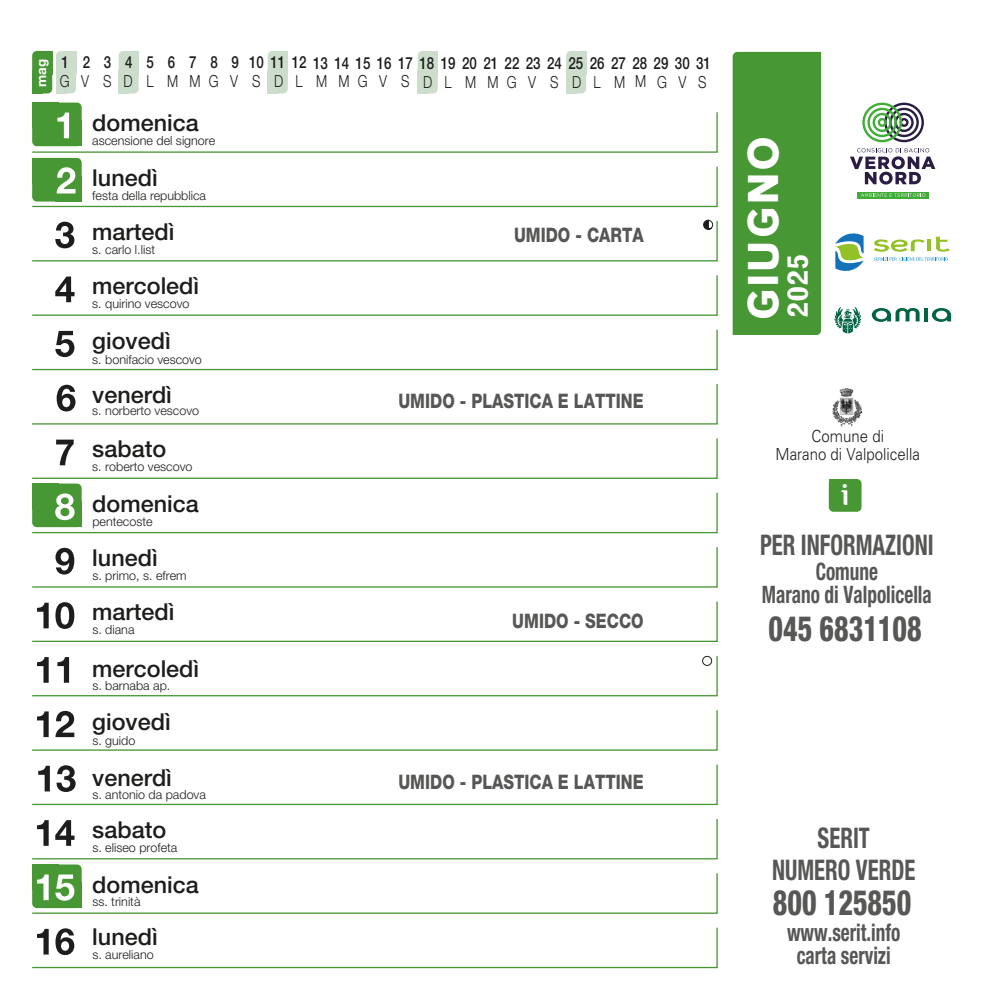
<style>
.page{position:relative;width:991px;height:992px;background:#fff}
.page>*{position:absolute;margin:0;border:0;box-sizing:border-box;transform-origin:0 0}
.t1{font:700 41.65px "Grotesque";color:#fff}
.t2{font:800 condensed 35px "Helvetica Neue LT Std";color:#575756;scale:.8 1}
.t3{font:31.32px "Brig Maven";color:#fff}
.t4{font:700 condensed 28.53px "Helvetica Neue LT Std";color:#575756;scale:.8 1}
.t5{font:700 28px "Grotesque";color:#fff;scale:1.08 1}
.t6{font:700 condensed 24.15px/22.8px "Helvetica Neue LT Std";color:#575756;text-align:center;scale:.8 1}
.t7{font:500 23.28px "Helvetica Neue LT Std";color:#1d1d1b}
.t8{font:800 19.95px "Helvetica Neue LT Std";color:#575756;scale:.8 1}
.t9{font:500 16.62px "Helvetica Neue LT Std";color:#1d1d1b;scale:.8 1}
.t10{font:300 16.62px "Helvetica Neue LT Std";color:#1d1d1b;scale:.8 1}
.t11{font:300 16.62px/17.5px "Univers LT Std";color:#1d1d1b;text-align:center;scale:.9 1}
.t12{font:700 13.3px "Helvetica Neue LT Std";color:#fff}
.t13{font:300 12.42px "Helvetica Neue";color:#1d1d1b}
</style>
<div class="page">
<div style="left:119px;top:51px;width:20px;height:42px;background:#ccdecb;border-radius:5px"></div>
<div style="left:119px;top:70px;width:10px;height:23px;background:#ccdecb"></div>
<div style="left:129px;top:51px;width:10px;height:24px;background:#ccdecb"></div>
<div style="left:417px;top:51px;width:20px;height:42px;background:#ccdecb;border-radius:5px"></div>
<div style="left:417px;top:70px;width:10px;height:23px;background:#ccdecb"></div>
<div style="left:427px;top:51px;width:10px;height:24px;background:#ccdecb"></div>
<div style="left:566px;top:51px;width:20px;height:42px;background:#ccdecb;border-radius:5px"></div>
<div style="left:566px;top:70px;width:10px;height:23px;background:#ccdecb"></div>
<div style="left:576px;top:51px;width:10px;height:24px;background:#ccdecb"></div>
<div style="left:56px;top:51px;width:20px;height:42px;background:#ccdecb;border-radius:5px"></div>
<div style="left:56px;top:70px;width:10px;height:23px;background:#ccdecb"></div>
<div style="left:66px;top:51px;width:10px;height:24px;background:#ccdecb"></div>
<div style="left:268px;top:51px;width:20px;height:42px;background:#ccdecb;border-radius:5px"></div>
<div style="left:268px;top:70px;width:10px;height:23px;background:#ccdecb"></div>
<div style="left:278px;top:51px;width:10px;height:24px;background:#ccdecb"></div>
<div style="left:32px;top:158px;width:50px;height:43px;background:#479735;border-radius:5px"></div>
<div style="left:32px;top:158px;width:26px;height:25px;background:#479735"></div>
<div style="left:32px;top:103px;width:50px;height:43px;background:#479735;border-radius:5px"></div>
<div style="left:32px;top:103px;width:26px;height:25px;background:#479735"></div>
<div style="left:32px;top:483px;width:50px;height:44px;background:#479735;border-radius:5px"></div>
<div style="left:32px;top:483px;width:26px;height:26px;background:#479735"></div>
<div style="left:32px;top:864px;width:50px;height:44px;background:#479735;border-radius:5px"></div>
<div style="left:32px;top:864px;width:26px;height:26px;background:#479735"></div>
<svg style="left:32px;top:764px;width:686px;height:41px"></svg>
<svg style="left:32px;top:384px;width:686px;height:41px"></svg>
<svg style="left:32px;top:165px;width:686px;height:43px"></svg>
<div style="left:32px;top:51px;width:20px;height:42px;background:#479735;border-radius:5px"></div>
<div style="left:32px;top:70px;width:10px;height:23px;background:#479735"></div>
<div style="left:42px;top:51px;width:10px;height:24px;background:#479735"></div>
<svg style="left:32px;top:927px;width:686px;height:41px"></svg>
<svg style="left:32px;top:872px;width:686px;height:42px"></svg>
<svg style="left:32px;top:819px;width:686px;height:41px"></svg>
<svg style="left:32px;top:710px;width:686px;height:41px"></svg>
<svg style="left:32px;top:655px;width:686px;height:42px"></svg>
<svg style="left:32px;top:111px;width:686px;height:42px"></svg>
<svg style="left:32px;top:601px;width:686px;height:41px"></svg>
<svg style="left:32px;top:547px;width:686px;height:41px"></svg>
<svg style="left:32px;top:491px;width:686px;height:43px"></svg>
<svg style="left:32px;top:438px;width:686px;height:41px"></svg>
<svg style="left:32px;top:329px;width:686px;height:42px"></svg>
<svg style="left:32px;top:275px;width:686px;height:41px"></svg>
<div style="left:702px;top:656px;width:9px;height:9px;border:1px solid #1d1d1b;border-radius:50%"></div>
<svg style="left:32px;top:220px;width:686px;height:42px"></svg>
<div style="left:828px;top:479px;width:33px;height:32px;background:#479735;border-radius:5px"></div>
<div style="left:828px;top:479px;width:18px;height:19px;background:#479735"></div>
<div style="left:732px;top:52px;width:88px;height:283px;background:#479735"></div>
<svg style="left:835px;top:233px;width:28px;height:38px"></svg>
<svg style="left:873px;top:237px;width:76px;height:24px"></svg>
<div style="left:857px;top:192px;width:71px;height:6px;background:#42ac39"></div>
<svg style="left:862px;top:103px;width:61px;height:39px"></svg>
<svg style="left:861px;top:193px;width:64px;height:4px"></svg>
<svg style="left:850px;top:148px;width:85px;height:36px"></svg>
<svg style="left:871px;top:308px;width:48px;height:14px"></svg>
<svg style="left:931px;top:308px;width:19px;height:14px"></svg>
<svg style="left:924px;top:308px;width:3px;height:13px"></svg>
<svg style="left:834px;top:306px;width:27px;height:27px"></svg>
<img style="left:832px;top:388px;width:29px;height:38px">
<p class="t12" style="left:33px;top:87px;width:29px;rotate:-90deg">mag</p>
<h3 class="t9" style="left:61px;top:53px;width:91px">1234</h3>
<h3 class="t10" style="left:60px;top:71px;width:14px">G</h3>
<h3 class="t10" style="left:103px;top:71px;width:12px">S</h3>
<h3 class="t10" style="left:81px;top:71px;width:11px">V</h3>
<h3 class="t10" style="left:124px;top:71px;width:13px">D</h3>
<h3 class="t9" style="left:146px;top:53px;width:11px">5</h3>
<h3 class="t10" style="left:146px;top:71px;width:10px">L</h3>
<h3 class="t9" style="left:168px;top:53px;width:11px">6</h3>
<h3 class="t10" style="left:167px;top:71px;width:15px">M</h3>
<h3 class="t9" style="left:189px;top:53px;width:11px">7</h3>
<h3 class="t9" style="left:210px;top:53px;width:11px">8</h3>
<h3 class="t9" style="left:231px;top:53px;width:11px">9</h3>
<h3 class="t9" style="left:249px;top:53px;width:578px">10 11 12 13 14 15 16 17 18 19 20 21 22 23 24 25 26 27 28 29 30 31</h3>
<h3 class="t10" style="left:189px;top:71px;width:15px">M</h3>
<h3 class="t10" style="left:209px;top:71px;width:14px">G</h3>
<h3 class="t10" style="left:230px;top:71px;width:11px">V</h3>
<h3 class="t10" style="left:252px;top:71px;width:12px">S</h3>
<h3 class="t10" style="left:274px;top:71px;width:13px">D</h3>
<h3 class="t10" style="left:295px;top:71px;width:10px">L</h3>
<h3 class="t10" style="left:316px;top:71px;width:15px">M</h3>
<h3 class="t10" style="left:338px;top:71px;width:15px">M</h3>
<h3 class="t10" style="left:358px;top:71px;width:14px">G</h3>
<h3 class="t10" style="left:379px;top:71px;width:11px">V</h3>
<h3 class="t10" style="left:401px;top:71px;width:12px">S</h3>
<h3 class="t10" style="left:423px;top:71px;width:13px">D</h3>
<h3 class="t10" style="left:444px;top:71px;width:10px">L</h3>
<h3 class="t10" style="left:465px;top:71px;width:15px">M</h3>
<h3 class="t10" style="left:487px;top:71px;width:15px">M</h3>
<h3 class="t10" style="left:506px;top:71px;width:14px">G</h3>
<h3 class="t10" style="left:657px;top:71px;width:14px">G</h3>
<h3 class="t10" style="left:572px;top:71px;width:13px">D</h3>
<h3 class="t10" style="left:593px;top:71px;width:10px">L</h3>
<h3 class="t10" style="left:614px;top:72px;width:15px">M</h3>
<h3 class="t10" style="left:635px;top:71px;width:15px">M</h3>
<h3 class="t10" style="left:550px;top:71px;width:12px">S</h3>
<h3 class="t10" style="left:698px;top:71px;width:12px">S</h3>
<h3 class="t10" style="left:528px;top:71px;width:11px">V</h3>
<h3 class="t10" style="left:678px;top:71px;width:11px">V</h3>
<h3 class="t7" style="left:92px;top:109px;width:108px">domenica</h3>
<h3 class="t7" style="left:92px;top:163px;width:67px">lunedì</h3>
<h3 class="t7" style="left:92px;top:218px;width:84px">martedì</h3>
<h3 class="t7" style="left:92px;top:272px;width:108px">mercoledì</h3>
<h3 class="t7" style="left:92px;top:326px;width:80px">giovedì</h3>
<h3 class="t7" style="left:92px;top:381px;width:81px">venerdì</h3>
<h3 class="t7" style="left:92px;top:435px;width:75px">sabato</h3>
<h3 class="t7" style="left:92px;top:489px;width:108px">domenica</h3>
<h3 class="t7" style="left:92px;top:544px;width:67px">lunedì</h3>
<p class="t13" style="left:92px;top:133px;width:124px">ascensione del signore</p>
<p class="t13" style="left:92px;top:187px;width:115px">festa della repubblica</p>
<p class="t13" style="left:92px;top:242px;width:64px">s. carlo l.list</p>
<p class="t13" style="left:92px;top:296px;width:99px">s. quirino vescovo</p>
<p class="t13" style="left:92px;top:352px;width:111px">s. bonifacio vescovo</p>
<p class="t13" style="left:92px;top:403px;width:108px">s. norberto vescovo</p>
<p class="t13" style="left:92px;top:459px;width:102px">s. roberto vescovo</p>
<p class="t13" style="left:92px;top:513px;width:62px">pentecoste</p>
<p class="t13" style="left:92px;top:568px;width:96px">s. primo, s. efrem</p>
<h3 class="t7" style="left:92px;top:598px;width:84px">martedì</h3>
<h3 class="t7" style="left:92px;top:654px;width:108px">mercoledì</h3>
<h3 class="t7" style="left:92px;top:707px;width:80px">giovedì</h3>
<h3 class="t7" style="left:92px;top:763px;width:81px">venerdì</h3>
<h3 class="t7" style="left:92px;top:816px;width:75px">sabato</h3>
<h3 class="t7" style="left:92px;top:870px;width:108px">domenica</h3>
<p class="t13" style="left:92px;top:622px;width:44px">s. diana</p>
<p class="t13" style="left:92px;top:678px;width:80px">s. barnaba ap.</p>
<p class="t13" style="left:92px;top:732px;width:45px">s. guido</p>
<p class="t13" style="left:92px;top:787px;width:115px">s. antonio da padova</p>
<p class="t13" style="left:92px;top:839px;width:86px">s. eliseo profeta</p>
<p class="t13" style="left:92px;top:894px;width:50px">ss. trinità</p>
<h3 class="t7" style="left:92px;top:923px;width:67px">lunedì</h3>
<p class="t13" style="left:92px;top:946px;width:63px">s. aureliano</p>
<h3 class="t8" style="left:514px;top:223px;width:163px">UMIDO - CARTA</h3>
<h3 class="t8" style="left:398px;top:389px;width:308px">UMIDO - PLASTICA E LATTINE</h3>
<h3 class="t8" style="left:512px;top:608px;width:166px">UMIDO - SECCO</h3>
<h3 class="t8" style="left:398px;top:770px;width:308px">UMIDO - PLASTICA E LATTINE</h3>
<h1 class="t1" style="left:738px;top:321px;width:186px;rotate:-90deg">GIUGNO</h1>
<h3 class="t5" style="left:781px;top:316px;width:59px;rotate:-90deg">2025</h3>
<h3 class="t11" style="left:775px;top:427px;width:162px">Comune di<br>Marano di Valpolicella</h3>
<h3 class="t3" style="left:841px;top:477px;width:9px">i</h3>
<h3 class="t4" style="left:760px;top:527px;width:218px">PER INFORMAZIONI</h3>
<h3 class="t6" style="left:761px;top:559px;width:214px">Comune<br>Marano di Valpolicella</h3>
<h2 class="t2" style="left:768px;top:607px;width:193px">045 6831108</h2>
<h3 class="t4" style="left:817px;top:820px;width:67px">SERIT</h3>
<h3 class="t4" style="left:772px;top:852px;width:181px">NUMERO VERDE</h3>
<h2 class="t2" style="left:772px;top:880px;width:174px">800 125850</h2>
<h3 class="t6" style="left:787px;top:920px;width:143px">www.serit.info carta servizi</h3>
</div>
